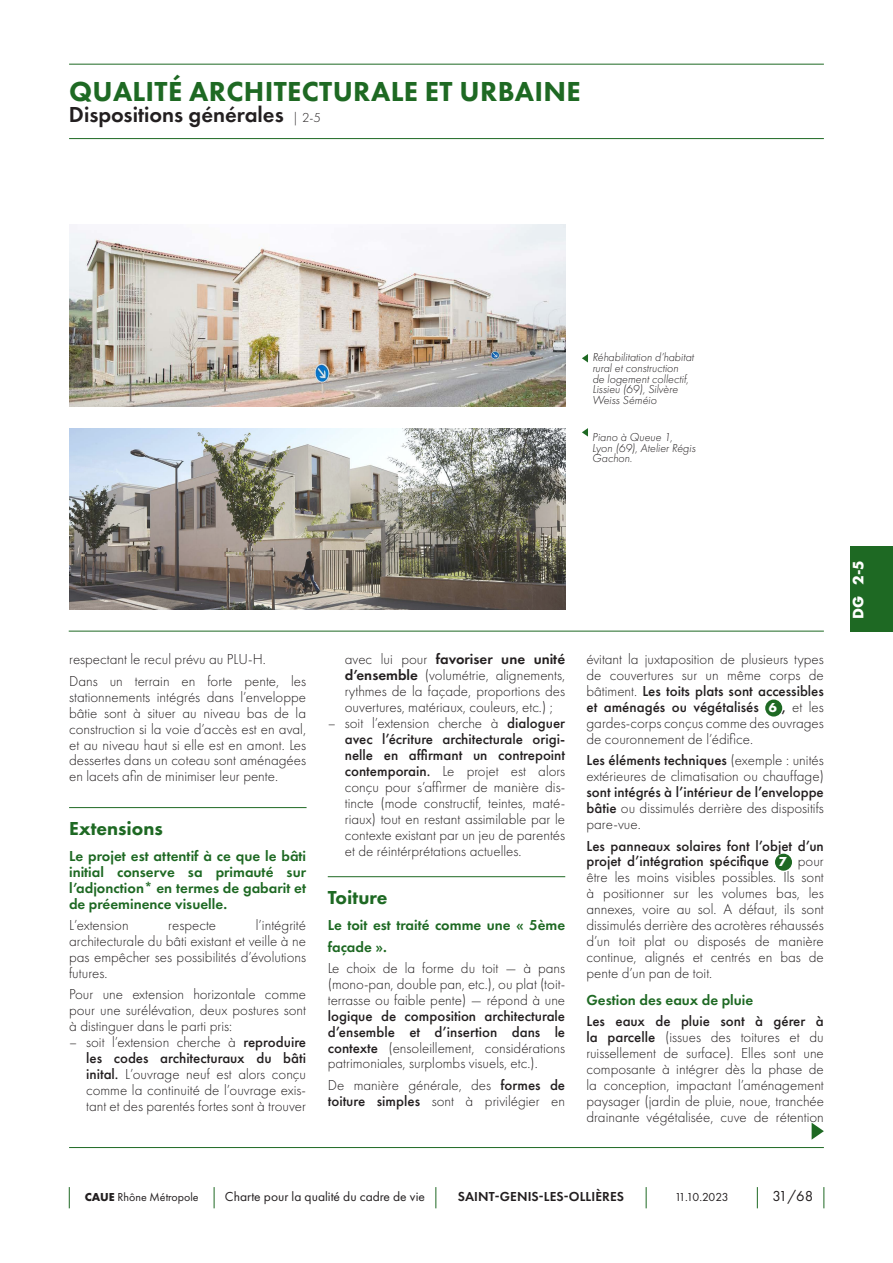
<style>
.page{position:relative;width:893px;height:1263px;background:#fff}
.page>*{position:absolute;margin:0;border:0;box-sizing:border-box;transform-origin:0 0}
.Titre_4{font:800 28.5px "Futura PT";letter-spacing:.01em;color:#1e6923}
.Titre2{font:600 22.5px "Futura PT";color:#231f20}
.TexteCourant-Liste2{font:800 19.5px "Futura PT";color:#1e6923}
.t1{font:700 15.75px "Futura PT";color:#fff}
.TexteCourant{font:300 15px/15.9px "Futura PT";color:#231f20;text-align:justify}
.Titre_4Eau{font:300 15px/15.9px "Futura PT";color:#231f20;text-align:justify}
.TexteCourant-2{font:600 15px/15.9px "Futura PT";color:#1e6923;text-align:justify}
.TexteCourant-3{font:500 15px/15.9px "Futura PT";color:#231f20}
.t2{font:15px "Futura PT";color:#231f20}
.t3{font:13.5px "Futura PT";color:#231f20}
.t4{font:600 13.5px "Futura PT";letter-spacing:.01em;color:#231f20}
.TexteCourant-4{font:700 13.5px "Futura PT";color:#fff}
.TexteCourant_légende{font:italic 300 12px/10.6px "Futura PT";color:#231f20}
.t5{font:12px "Futura PT";color:#231f20}
.s1{font-weight:300;font-size:13.5px}
.s2{font-weight:500}
.s3{font-weight:600}
.s4{font-weight:700}
</style>
<div class="page">
<hr style="left:69px;top:631px;width:755px;height:1px;background:#1e6923">
<img style="left:69px;top:428px;width:497px;height:181px">
<img style="left:69px;top:225px;width:497px;height:182px">
<svg style="left:582px;top:354px;width:6px;height:8px"></svg>
<svg style="left:582px;top:428px;width:6px;height:9px"></svg>
<svg style="left:812px;top:1123px;width:12px;height:17px"></svg>
<svg style="left:69px;top:1187px;width:1px;height:21px"></svg>
<svg style="left:214px;top:1187px;width:1px;height:21px"></svg>
<svg style="left:436px;top:1187px;width:1px;height:21px"></svg>
<svg style="left:646px;top:1187px;width:1px;height:21px"></svg>
<svg style="left:757px;top:1187px;width:1px;height:21px"></svg>
<svg style="left:824px;top:1187px;width:1px;height:21px"></svg>
<hr style="left:69px;top:1147px;width:755px;height:1px;background:#1e6923">
<hr style="left:69px;top:807px;width:238px;height:1px;background:#1e6923">
<hr style="left:328px;top:876px;width:237px;height:1px;background:#1e6923">
<div style="left:765px;top:699px;width:17px;height:17px;background:#1e6923;border-radius:50%"></div>
<div style="left:775px;top:854px;width:17px;height:17px;background:#1e6923;border-radius:50%"></div>
<hr style="left:69px;top:64px;width:755px;height:1px;background:#1e6923">
<hr style="left:69px;top:138px;width:755px;height:1px;background:#1e6923">
<div style="left:850px;top:546px;width:43px;height:85px;background:#1e6923"></div>
<p class="Titre_4" style="left:69px;top:74px;width:513px">QUALITÉ ARCHITECTURALE ET URBAINE</p>
<p class="Titre2" style="left:69px;top:101px;width:253px">Dispositions générales <span class="s1">| 2-5</span></p>
<p class="TexteCourant_légende" style="left:592px;top:352px;width:103px">Réhabilitation d’habitat rural et construction<br>de logement collectif,<br>Lissieu (69), Silvère<br>Weiss Séméio</p>
<p class="TexteCourant_légende" style="left:592px;top:432px;width:105px">Piano à Queue 1,<br>Lyon (69), Atelier Régis<br>Gachon.</p>
<p class="TexteCourant" style="left:69px;top:652px;width:198px">respectant le recul prévu au PLU-H.</p>
<p class="TexteCourant" style="left:69px;top:673px;width:239px">Dans un terrain en forte pente, les stationnements intégrés dans l’enveloppe bâtie sont à situer au niveau bas de la construction si la voie d’accès est en aval, et au niveau haut si elle est en amont. Les dessertes dans un coteau sont aménagées en lacets afin de minimiser leur pente.</p>
<p class="TexteCourant-Liste2" style="left:69px;top:816px;width:95px">Extensions</p>
<p class="TexteCourant-2" style="left:69px;top:848px;width:239px">Le projet est attentif à ce que le bâti initial conserve sa primauté sur l’adjonction* en termes de gabarit et de préeminence visuelle.</p>
<p class="TexteCourant" style="left:69px;top:917px;width:61px">L’extension</p>
<p class="TexteCourant" style="left:168px;top:917px;width:49px">respecte</p>
<p class="TexteCourant" style="left:69px;top:917px;width:239px;text-indent:187px">l’intégrité architecturale du bâti existant et veille à ne pas empêcher ses possibilités d’évolutions futures.</p>
<p class="TexteCourant" style="left:69px;top:986px;width:239px">Pour une extension horizontale comme pour une surélévation, deux postures sont à distinguer dans le parti pris:</p>
<p class="TexteCourant" style="left:86px;top:1034px;width:222px;text-indent:-17px">– soit l’extension cherche à <span class="s2">reproduire les codes architecturaux du bâti inital.</span> L’ouvrage neuf est alors conçu comme la continuité de l’ouvrage exis&shy;tant et des parentés fortes sont à trouver</p>
<p class="TexteCourant" style="left:345px;top:652px;width:222px">avec lui pour <span class="s3">favoriser une unité d’ensemble</span> (volumétrie, alignements, rythmes de la façade, proportions des ouvertures, matériaux, couleurs, etc.) ;</p>
<p class="TexteCourant" style="left:345px;top:715px;width:222px;text-indent:-17px">– soit l’extension cherche à <span class="s2">dialoguer avec l’écriture architecturale origi&shy;nelle en affirmant un contrepoint contemporain.</span> Le projet est alors conçu pour s’affirmer de manière dis&shy;tincte (mode constructif, teintes, maté&shy;riaux) tout en restant assimilable par le contexte existant par un jeu de parentés et de réintérprétations actuelles.</p>
<p class="TexteCourant-Liste2" style="left:328px;top:885px;width:61px">Toiture</p>
<p class="TexteCourant-2" style="left:328px;top:914px;width:239px;line-height:21.3px">Le toit est traité comme une « 5ème façade ».</p>
<p class="TexteCourant" style="left:328px;top:960px;width:239px">Le choix de la forme du toit — à pans (mono-pan, double pan, etc.), ou plat (toit&shy;terrasse ou faible pente) — répond à une <span class="s2">logique de composition architecturale d’ensemble et d’insertion dans le contexte</span> (ensoleillement, considérations patrimoniales, surplombs visuels, etc.).</p>
<p class="TexteCourant" style="left:328px;top:1077px;width:239px">De manière générale, des <span class="s2">formes de toiture simples</span> sont à privilégier en</p>
<p class="TexteCourant" style="left:586px;top:652px;width:239px">évitant la juxtaposition de plusieurs types de couvertures sur un même corps de bâtiment. <span class="s2">Les toits plats sont accessibles et aménagés ou végétalisés</span></p>
<p class="TexteCourant" style="left:586px;top:699px;width:239px;text-indent:196px"><span class="s2">,</span> et les gardes-corps conçus comme des ouvrages de couronnement de l’édifice.</p>
<p class="TexteCourant" style="left:586px;top:753px;width:239px"><span class="s2">Les éléments techniques</span> (exemple : unités extérieures de climatisation ou chauffage) <span class="s2">sont intégrés à l’intérieur de l’enveloppe bâtie</span> ou dissimulés derrière des dispositifs pare-vue.</p>
<p class="TexteCourant-3" style="left:586px;top:837px;width:239px">Les panneaux solaires font l’objet d’un projet d’intégration spécifique</p>
<p class="TexteCourant-4" style="left:769px;top:699px;width:10px">6</p>
<p class="TexteCourant-4" style="left:778px;top:853px;width:10px">7</p>
<p class="TexteCourant" style="left:586px;top:854px;width:239px;text-indent:211px">pour être les moins visibles possibles. Ils sont à positionner sur les volumes bas, les annexes, voire au sol. A défaut, ils sont dissimulés derrière des acrotères réhaussés d’un toit plat ou disposés de manière continue, alignés et centrés en bas de pente d’un pan de toit.</p>
<p class="TexteCourant-2" style="left:586px;top:991px;width:168px">Gestion des eaux de pluie</p>
<p class="Titre_4Eau" style="left:586px;top:1013px;width:239px"><span class="s2">Les eaux de pluie sont à gérer à la parcelle</span> (issues des toitures et du ruissellement de surface). Elles sont une composante à intégrer dès la phase de la conception, impactant l’aménagement paysager (jardin de pluie, noue, tranchée drainante végétalisée, cuve de rétention</p>
<p class="t5" style="left:85px;top:1190px;width:115px"><span class="s4">CAUE</span> Rhône Métropole</p>
<p class="t3" style="left:225px;top:1189px;width:201px">Charte pour la qualité du cadre de vie</p>
<p class="t4" style="left:458px;top:1188px;width:168px">SAINT-GENIS-LES-OLLIÈRES</p>
<p class="t5" style="left:675px;top:1190px;width:55px">11.10.2023</p>
<p class="t2" style="left:772px;top:1187px;width:42px">31/68</p>
<p class="t1" style="left:848px;top:619px;width:60px;rotate:-90deg">DG 2-5</p>
</div>
